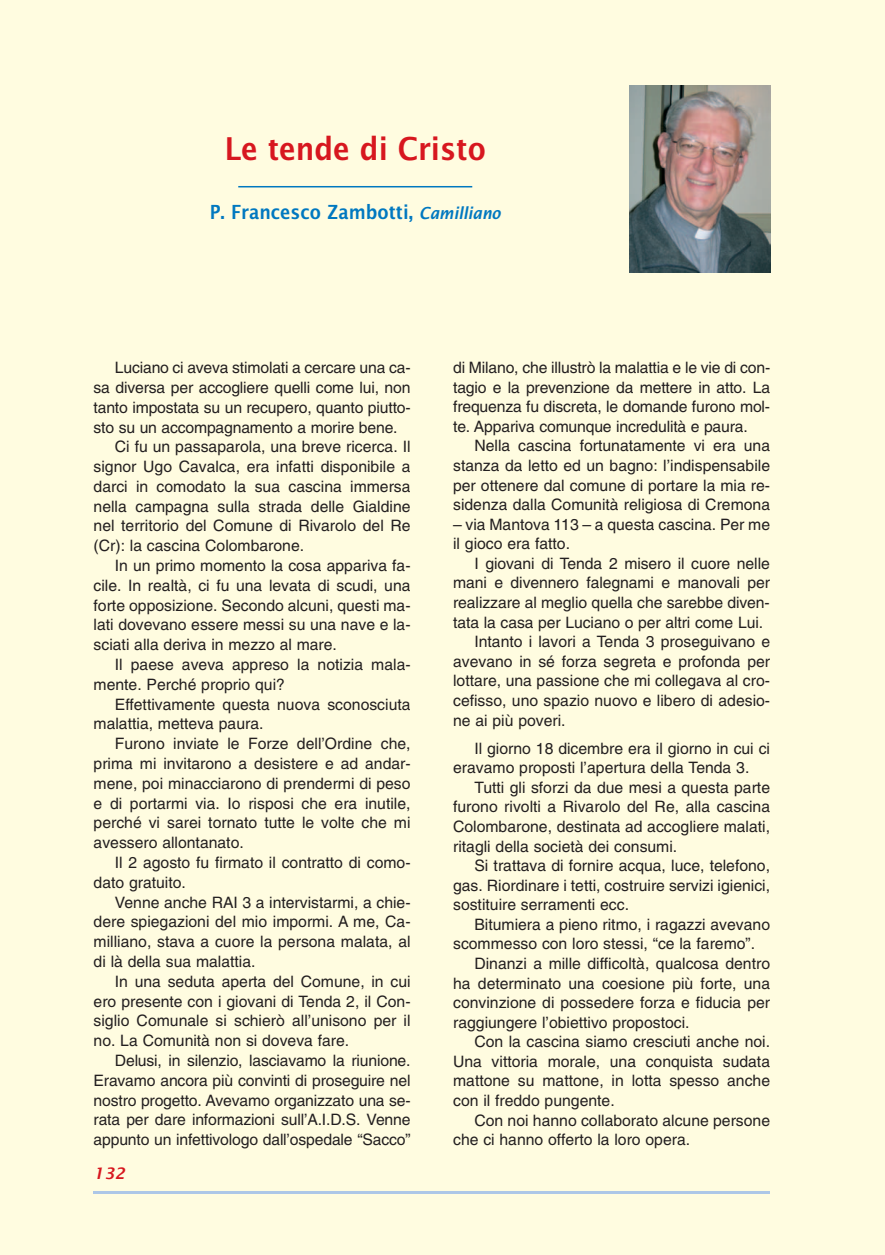
<style>
.page{position:relative;width:885px;height:1255px;background:#fff}
.page>*{position:absolute;margin:0;border:0;box-sizing:border-box;transform-origin:0 0}
.t1{font:600 31.5px "Lucida Sans";color:#d7171f;scale:.9 1}
.t2{font:600 19.5px "Lucida Sans";color:#0078c0;scale:.9 1}
.t3{font:15.75px/19.5px "Helvetica";color:#231f20;text-align:justify}
.t4{font:italic 600 15.75px "Lucida Sans";color:#d7171f}
.s1{font-style:italic;font-size:16.5px}
</style>
<div class="page">
<div style="left:0;top:0;width:884px;height:1254px;background:#fffce0"></div>
<hr style="left:94px;top:1191px;width:676px;height:3px;background:#adc7e7">
<hr style="left:238px;top:186px;width:234px;height:1px;background:#0078c0">
<img style="left:629px;top:85px;width:141px;height:187px">
<h1 class="t1" style="left:225px;top:131px;width:292px">Le tende di Cristo</h1>
<p class="t2" style="left:210px;top:201px;width:325px">P. Francesco Zambotti, <span class="s1">Camilliano</span></p>
<p class="t3" style="left:115px;top:359px;width:297px">Luciano ci aveva stimolati a cercare una ca-</p>
<p class="t3" style="left:94px;top:379px;width:318px">sa diversa per accogliere quelli come lui, non</p>
<p class="t3" style="left:94px;top:399px;width:318px">tanto impostata su un recupero, quanto piutto-</p>
<p class="t3" style="left:94px;top:418px;width:305px">sto su un accompagnamento a morire bene.</p>
<p class="t3" style="left:115px;top:438px;width:297px">Ci fu un passaparola, una breve ricerca. Il</p>
<p class="t3" style="left:94px;top:458px;width:318px">signor Ugo Cavalca, era infatti disponibile a</p>
<p class="t3" style="left:94px;top:478px;width:318px">darci in comodato la sua cascina immersa</p>
<p class="t3" style="left:94px;top:498px;width:318px">nella campagna sulla strada delle Gialdine</p>
<p class="t3" style="left:94px;top:517px;width:318px">nel territorio del Comune di Rivarolo del Re</p>
<p class="t3" style="left:94px;top:537px;width:212px">(Cr): la cascina Colombarone.</p>
<p class="t3" style="left:115px;top:557px;width:297px">In un primo momento la cosa appariva fa-</p>
<p class="t3" style="left:94px;top:577px;width:318px">cile. In realtà, ci fu una levata di scudi, una</p>
<p class="t3" style="left:94px;top:596px;width:318px">forte opposizione. Secondo alcuni, questi ma-</p>
<p class="t3" style="left:94px;top:616px;width:318px">lati dovevano essere messi su una nave e la-</p>
<p class="t3" style="left:94px;top:636px;width:245px">sciati alla deriva in mezzo al mare.</p>
<p class="t3" style="left:115px;top:656px;width:297px">Il paese aveva appreso la notizia mala-</p>
<p class="t3" style="left:94px;top:676px;width:193px">mente. Perché proprio qui?</p>
<p class="t3" style="left:115px;top:695px;width:297px">Effettivamente questa nuova sconosciuta</p>
<p class="t3" style="left:94px;top:715px;width:171px">malattia, metteva paura.</p>
<p class="t3" style="left:115px;top:735px;width:297px">Furono inviate le Forze dell’Ordine che,</p>
<p class="t3" style="left:94px;top:755px;width:318px">prima mi invitarono a desistere e ad andar-</p>
<p class="t3" style="left:94px;top:775px;width:318px">mene, poi minacciarono di prendermi di peso</p>
<p class="t3" style="left:94px;top:794px;width:318px">e di portarmi via. Io risposi che era inutile,</p>
<p class="t3" style="left:94px;top:814px;width:318px">perché vi sarei tornato tutte le volte che mi</p>
<p class="t3" style="left:94px;top:834px;width:152px">avessero allontanato.</p>
<p class="t3" style="left:115px;top:854px;width:297px">Il 2 agosto fu firmato il contratto di como-</p>
<p class="t3" style="left:94px;top:873px;width:94px">dato gratuito.</p>
<p class="t3" style="left:115px;top:893px;width:297px">Venne anche RAI 3 a intervistarmi, a chie-</p>
<p class="t3" style="left:94px;top:913px;width:318px">dere spiegazioni del mio impormi. A me, Ca-</p>
<p class="t3" style="left:94px;top:933px;width:318px">milliano, stava a cuore la persona malata, al</p>
<p class="t3" style="left:94px;top:953px;width:163px">di là della sua malattia.</p>
<p class="t3" style="left:115px;top:972px;width:297px">In una seduta aperta del Comune, in cui</p>
<p class="t3" style="left:94px;top:992px;width:318px">ero presente con i giovani di Tenda 2, il Con-</p>
<p class="t3" style="left:94px;top:1012px;width:318px">siglio Comunale si schierò all’unisono per il</p>
<p class="t3" style="left:94px;top:1032px;width:257px">no. La Comunità non si doveva fare.</p>
<p class="t3" style="left:115px;top:1052px;width:297px">Delusi, in silenzio, lasciavamo la riunione.</p>
<p class="t3" style="left:94px;top:1071px;width:318px">Eravamo ancora più convinti di proseguire nel</p>
<p class="t3" style="left:94px;top:1091px;width:318px">nostro progetto. Avevamo organizzato una se-</p>
<p class="t3" style="left:94px;top:1111px;width:318px">rata per dare informazioni sull’A.I.D.S. Venne</p>
<p class="t3" style="left:94px;top:1131px;width:318px">appunto un infettivologo dall’ospedale “Sacco”</p>
<p class="t4" style="left:94px;top:1164px;width:33px">132</p>
<p class="t3" style="left:453px;top:359px;width:318px">di Milano, che illustrò la malattia e le vie di con&shy;tagio e la prevenzione da mettere in atto. La frequenza fu discreta, le domande furono mol&shy;te. Appariva comunque incredulità e paura.</p>
<p class="t3" style="left:453px;top:437px;width:318px;text-indent:21px">Nella cascina fortunatamente vi era una stanza da letto ed un bagno: l’indispensabile per ottenere dal comune di portare la mia re&shy;sidenza dalla Comunità religiosa di Cremona</p>
<p class="t3" style="left:453px;top:516px;width:318px">– via Mantova 113 – a questa cascina. Per me il gioco era fatto.</p>
<p class="t3" style="left:474px;top:555px;width:297px">I giovani di Tenda 2 misero il cuore nelle</p>
<p class="t3" style="left:453px;top:574px;width:318px">mani e divennero falegnami e manovali per</p>
<p class="t3" style="left:453px;top:594px;width:318px">realizzare al meglio quella che sarebbe diven-</p>
<p class="t3" style="left:453px;top:613px;width:311px">tata la casa per Luciano o per altri come Lui.</p>
<p class="t3" style="left:474px;top:633px;width:297px">Intanto i lavori a Tenda 3 proseguivano e</p>
<p class="t3" style="left:453px;top:653px;width:318px">avevano in sé forza segreta e profonda per</p>
<p class="t3" style="left:453px;top:672px;width:318px">lottare, una passione che mi collegava al cro-</p>
<p class="t3" style="left:453px;top:692px;width:318px">cefisso, uno spazio nuovo e libero di adesio-</p>
<p class="t3" style="left:453px;top:711px;width:114px">ne ai più poveri.</p>
<p class="t3" style="left:453px;top:739px;width:318px;text-indent:21px">Il giorno 18 dicembre era il giorno in cui ci eravamo proposti l’apertura della Tenda 3.</p>
<p class="t3" style="left:453px;top:778px;width:318px;text-indent:21px">Tutti gli sforzi da due mesi a questa parte furono rivolti a Rivarolo del Re, alla cascina Colombarone, destinata ad accogliere malati, ritagli della società dei consumi.</p>
<p class="t3" style="left:453px;top:857px;width:318px;text-indent:21px">Si trattava di fornire acqua, luce, telefono, gas. Riordinare i tetti, costruire servizi igienici, sostituire serramenti ecc.</p>
<p class="t3" style="left:474px;top:915px;width:297px">Bitumiera a pieno ritmo, i ragazzi avevano</p>
<p class="t3" style="left:453px;top:935px;width:303px">scommesso con loro stessi, “ce la faremo”.</p>
<p class="t3" style="left:474px;top:955px;width:297px">Dinanzi a mille difficoltà, qualcosa dentro</p>
<p class="t3" style="left:453px;top:974px;width:318px">ha determinato una coesione più forte, una</p>
<p class="t3" style="left:453px;top:994px;width:318px">convinzione di possedere forza e fiducia per</p>
<p class="t3" style="left:453px;top:1013px;width:238px">raggiungere l’obiettivo propostoci.</p>
<p class="t3" style="left:474px;top:1033px;width:297px">Con la cascina siamo cresciuti anche noi.</p>
<p class="t3" style="left:453px;top:1052px;width:318px">Una vittoria morale, una conquista sudata</p>
<p class="t3" style="left:453px;top:1072px;width:318px">mattone su mattone, in lotta spesso anche</p>
<p class="t3" style="left:453px;top:1092px;width:163px">con il freddo pungente.</p>
<p class="t3" style="left:474px;top:1111px;width:297px">Con noi hanno collaborato alcune persone</p>
<p class="t3" style="left:453px;top:1131px;width:238px">che ci hanno offerto la loro opera.</p>
</div>
